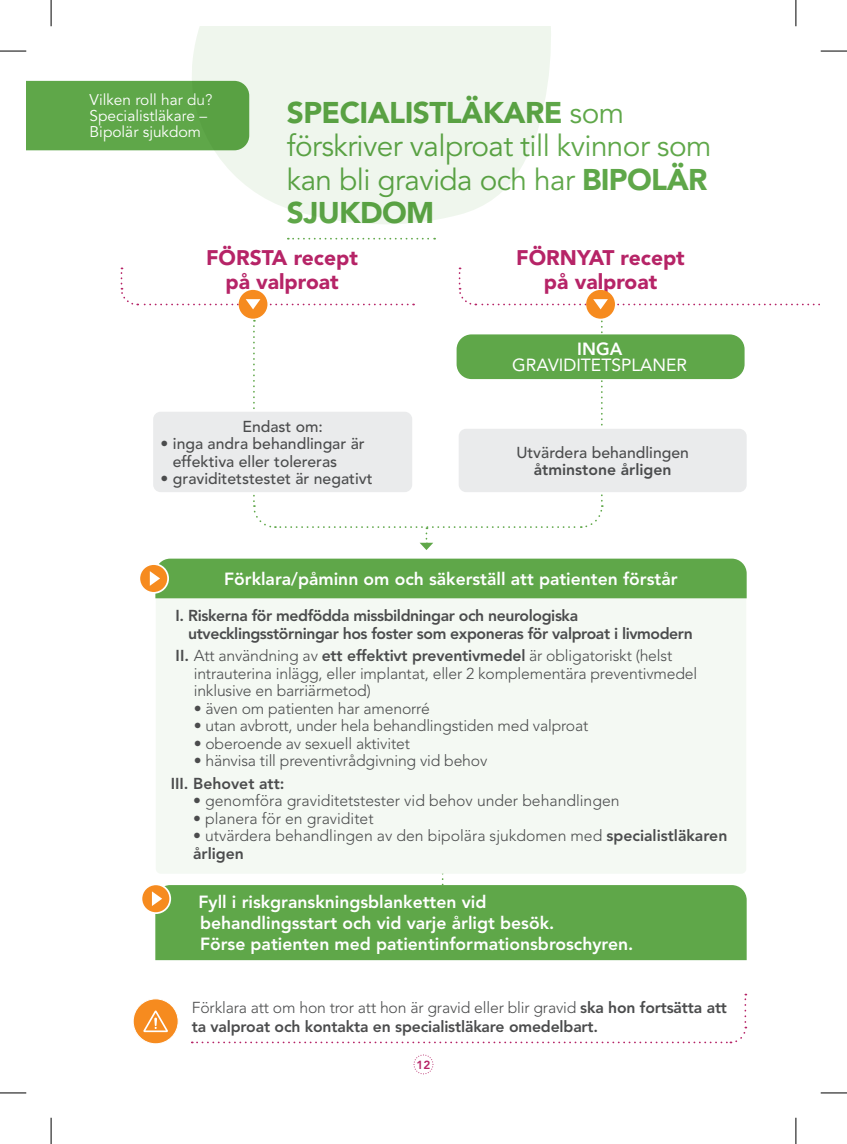
<style>
.page{position:relative;width:847px;height:1144px;background:#fff}
.page>*{position:absolute;margin:0;border:0;box-sizing:border-box;transform-origin:0 0}
.t1{font:29.75px/33.2px "Avenir LT Std";letter-spacing:-.02em;color:#5fa749}
.t2{font:900 21px/24.5px "Avenir LT Std";color:#b62467;text-align:center}
.t3{font:800 17.5px "Avenir LT Std";color:#fff}
.t4{font:17.5px "Avenir LT Std";color:#fff}
.t5{font:300 15.75px/17.5px "Avenir LT Std";letter-spacing:-.01em;color:#4b4c4d}
.t6{font:800 15.75px/17.5px "Avenir LT Std";letter-spacing:-.025em;color:#4b4c4d}
.t7{font:500 15.75px/17.5px "Avenir LT Std";color:#4b4c4d}
.t8{font:800 15.75px "Avenir LT Std";color:#4b4c4d}
.t9{font:15.4px "Avenir LT Std";color:#fff}
.t10{font:800 11.72px "Avenir LT Std";color:#b62467}
.s1{font-weight:900}
.s2{font-weight:800}
</style>
<div class="page">
<svg style="left:413px;top:1054px;width:20px;height:20px"></svg>
<svg style="left:288px;top:238px;width:147px;height:2px"></svg>
<div style="left:26px;top:81px;width:158px;height:69px;background:#5fa749"></div>
<svg style="left:184px;top:26px;width:367px;height:198px;background:#e8f2e5"></svg>
<svg style="left:120px;top:268px;width:700px;height:282px"></svg>
<div style="left:456px;top:334px;width:288px;height:45px;background:#5fa749;border-radius:15px"></div>
<div style="left:156px;top:598px;width:590px;height:276px;background:#f4f9f3"></div>
<svg style="left:192px;top:994px;width:554px;height:49px"></svg>
<svg style="left:139px;top:564px;width:29px;height:29px"></svg>
<div style="left:138px;top:563px;width:31px;height:31px;border:2px solid #fff;border-radius:50%"></div>
<div style="left:150px;top:559px;width:596px;height:39px;background:#5fa749"></div>
<div style="left:155px;top:885px;width:591px;height:75px;background:#5fa749"></div>
<svg style="left:141px;top:884px;width:29px;height:29px"></svg>
<div style="left:140px;top:883px;width:31px;height:31px;border:2px solid #fff;border-radius:50%"></div>
<svg style="left:152px;top:891px;width:10px;height:15px"></svg>
<div style="left:133px;top:999px;width:45px;height:45px;background:#f68b1f;border-radius:50%"></div>
<div style="left:133px;top:998px;width:45px;height:46px;border:1px solid #fff;border-radius:50%"></div>
<svg style="left:143px;top:1010px;width:25px;height:22px"></svg>
<svg style="left:0;top:51px;width:26px;height:1px"></svg>
<svg style="left:820px;top:51px;width:26px;height:1px"></svg>
<svg style="left:0;top:1092px;width:26px;height:1px"></svg>
<svg style="left:820px;top:1092px;width:26px;height:1px"></svg>
<svg style="left:51px;top:0;width:1px;height:26px"></svg>
<svg style="left:51px;top:1118px;width:1px;height:26px"></svg>
<svg style="left:795px;top:0;width:1px;height:26px"></svg>
<svg style="left:795px;top:1118px;width:1px;height:26px"></svg>
<p class="t9" style="left:89px;top:91px;width:124px">Vilken roll har du?</p>
<p class="t9" style="left:89px;top:107px;width:119px">Specialistläkare –</p>
<p class="t9" style="left:89px;top:123px;width:113px">Bipolär sjukdom</p>
<p class="t1" style="left:287px;top:97px;width:426px"><span class="s1">SPECIALISTLÄKARE</span> som förskriver valproat till kvinnor som kan bli gravida och har <span class="s1">BIPOLÄR<br>SJUKDOM</span></p>
<p class="t2" style="left:206px;top:245px;width:153px">FÖRSTA recept på valproat</p>
<p class="t7" style="left:242px;top:418px;width:82px">Endast om:</p>
<p class="t7" style="left:173px;top:435px;width:193px;text-indent:-12px">• inga andra behandlingar är effektiva eller tolereras</p>
<p class="t7" style="left:160px;top:470px;width:213px">• graviditetstestet är negativt</p>
<p class="t2" style="left:516px;top:245px;width:170px">FÖRNYAT recept på valproat</p>
<p class="t3" style="left:577px;top:339px;width:47px">INGA</p>
<p class="t4" style="left:512px;top:355px;width:176px">GRAVIDITETSPLANER</p>
<p class="t7" style="left:516px;top:444px;width:174px">Utvärdera behandlingen</p>
<p class="t8" style="left:533px;top:460px;width:139px">åtminstone årligen</p>
<p class="t3" style="left:224px;top:569px;width:455px">Förklara/påminn om och säkerställ att patienten förstår</p>
<p class="t6" style="left:188px;top:607px;width:506px;text-indent:-13px">I. Riskerna för medfödda missbildningar och neurologiska utvecklingsstörningar hos foster som exponeras för valproat i livmodern</p>
<p class="t5" style="left:194px;top:647px;width:505px;text-indent:-18px"><span class="s2">II.</span> Att användning av <span class="s2">ett effektivt preventivmedel</span> är obligatoriskt (helst intrauterina inlägg, eller implantat, eller 2 komplementära preventivmedel inklusive en barriärmetod)</p>
<p class="t5" style="left:194px;top:700px;width:237px">• även om patienten har amenorré</p>
<p class="t5" style="left:194px;top:717px;width:396px">• utan avbrott, under hela behandlingstiden med valproat</p>
<p class="t5" style="left:194px;top:735px;width:217px">• oberoende av sexuell aktivitet</p>
<p class="t5" style="left:194px;top:752px;width:295px">• hänvisa till preventivrådgivning vid behov</p>
<p class="t8" style="left:171px;top:774px;width:115px">III. Behovet att:</p>
<p class="t5" style="left:193px;top:792px;width:427px">• genomföra graviditetstester vid behov under behandlingen</p>
<p class="t5" style="left:193px;top:810px;width:182px">• planera för en graviditet</p>
<p class="t5" style="left:193px;top:827px;width:535px">• utvärdera behandlingen av den bipolära sjukdomen med <span class="s2">specialistläkaren årligen</span></p>
<p class="t3" style="left:198px;top:892px;width:289px">Fyll i riskgranskningsblanketten vid</p>
<p class="t3" style="left:200px;top:913px;width:355px">behandlingsstart och vid varje årligt besök.</p>
<p class="t3" style="left:200px;top:934px;width:434px">Förse patienten med patientinformationsbroschyren.</p>
<p class="t5" style="left:192px;top:999px;width:536px">Förklara att om hon tror att hon är gravid eller blir gravid <span class="s2">ska hon fortsätta att</span></p>
<p class="t6" style="left:192px;top:1018px;width:408px">ta valproat och kontakta en specialistläkare omedelbart.</p>
<p class="t10" style="left:416px;top:1058px;width:15px">12</p>
</div>
